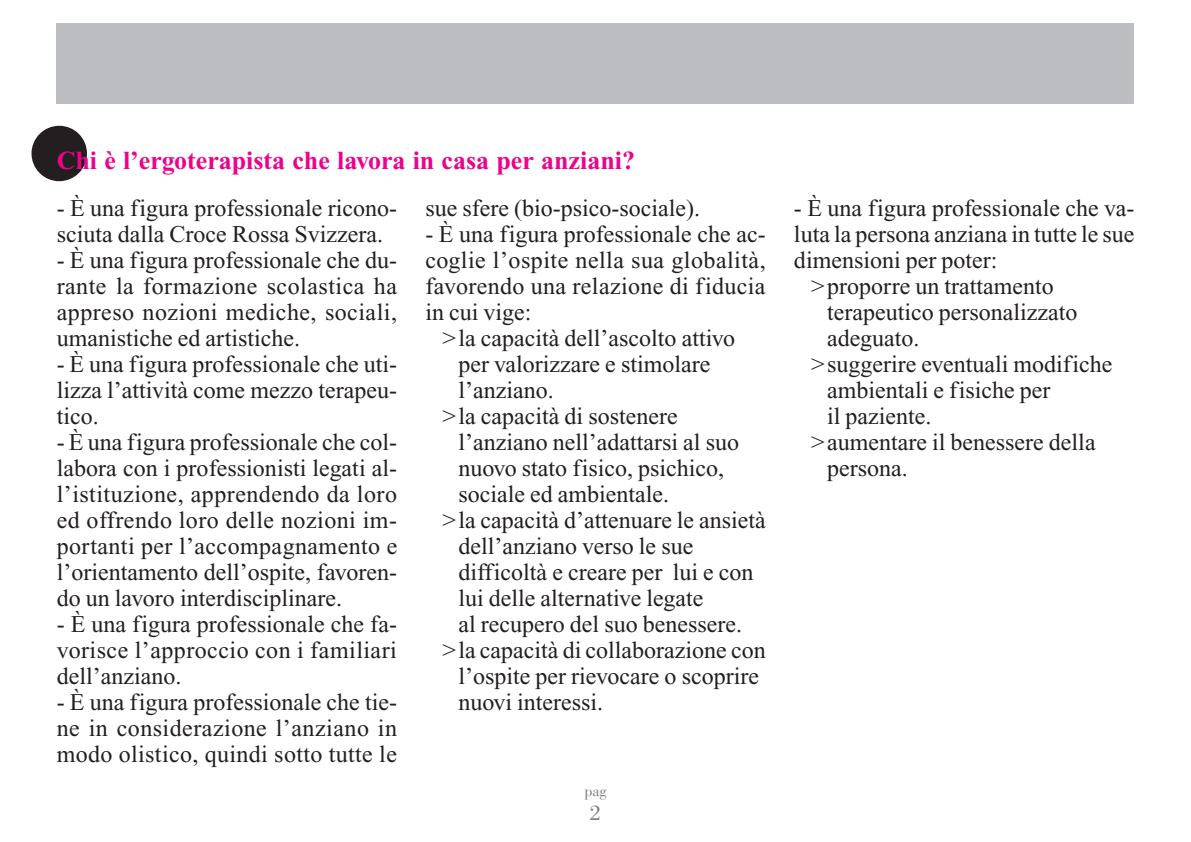
<style>
.page{position:relative;width:1191px;height:842px;background:#fff}
.page>*{position:absolute;margin:0;border:0;box-sizing:border-box;transform-origin:0 0}
.t1{font:700 26px "Times New Roman";color:#ed028c}
.t2{font:24px/26px "Times New Roman";color:#231f20;text-align:justify}
.t3{font:22px "Bodoni";color:#808285}
.t4{font:16px "Bodoni";color:#808285}
</style>
<div class="page">
<div style="left:57px;top:24px;width:1077px;height:80px;background:#bcbdc0"></div>
<div style="left:32px;top:126px;width:55px;height:55px;background:#231f20;border-radius:50%"></div>
<p class="t1" style="left:57px;top:152px;width:580px">Chi è l’ergoterapista che lavora in casa per anziani?</p>
<p class="t2" style="left:57px;top:197px;width:342px">- È una figura professionale ricono&shy;sciuta dalla Croce Rossa Svizzera.</p>
<p class="t2" style="left:57px;top:249px;width:342px">- È una figura professionale che du&shy;rante la formazione scolastica ha appreso nozioni mediche, sociali, umanistiche ed artistiche.</p>
<p class="t2" style="left:57px;top:353px;width:342px">- È una figura professionale che uti&shy;lizza l’attività come mezzo terapeu&shy;tico.</p>
<p class="t2" style="left:57px;top:431px;width:342px">- È una figura professionale che col&shy;labora con i professionisti legati al&shy;l’istituzione, apprendendo da loro ed offrendo loro delle nozioni im&shy;portanti per l’accompagnamento e l’orientamento dell’ospite, favoren&shy;do un lavoro interdisciplinare.</p>
<p class="t2" style="left:57px;top:613px;width:342px">- È una figura professionale che fa&shy;vorisce l’approccio con i familiari dell’anziano.</p>
<p class="t2" style="left:57px;top:691px;width:342px">- È una figura professionale che tie&shy;ne in considerazione l’anziano in modo olistico, quindi sotto tutte le</p>
<p class="t2" style="left:425px;top:197px;width:276px">sue sfere (bio-psico-sociale).</p>
<p class="t2" style="left:425px;top:223px;width:342px">- È una figura professionale che ac&shy;coglie l’ospite nella sua globalità, favorendo una relazione di fiducia in cui vige:</p>
<p class="t2" style="left:442px;top:327px;width:294px">&gt;la capacità dell’ascolto attivo</p>
<p class="t2" style="left:458px;top:353px;width:253px">per valorizzare e stimolare</p>
<p class="t2" style="left:458px;top:379px;width:97px">l’anziano.</p>
<p class="t2" style="left:442px;top:405px;width:237px">&gt;la capacità di sostenere</p>
<p class="t2" style="left:458px;top:431px;width:282px">l’anziano nell’adattarsi al suo</p>
<p class="t2" style="left:458px;top:457px;width:267px">nuovo stato fisico, psichico,</p>
<p class="t2" style="left:458px;top:483px;width:212px">sociale ed ambientale.</p>
<p class="t2" style="left:442px;top:509px;width:325px">&gt;la capacità d’attenuare le ansietà</p>
<p class="t2" style="left:458px;top:535px;width:236px">dell’anziano verso le sue</p>
<p class="t2" style="left:458px;top:561px;width:297px">difficoltà e creare per lui e con</p>
<p class="t2" style="left:458px;top:587px;width:246px">lui delle alternative legate</p>
<p class="t2" style="left:458px;top:613px;width:285px">al recupero del suo benessere.</p>
<p class="t2" style="left:442px;top:639px;width:325px">&gt;la capacità di collaborazione con</p>
<p class="t2" style="left:458px;top:665px;width:302px">l’ospite per rievocare o scoprire</p>
<p class="t2" style="left:458px;top:691px;width:146px">nuovi interessi.</p>
<p class="t4" style="left:584px;top:785px;width:24px">pag</p>
<p class="t3" style="left:590px;top:805px;width:12px">2</p>
<p class="t2" style="left:794px;top:197px;width:342px">- È una figura professionale che va-</p>
<p class="t2" style="left:794px;top:223px;width:342px">luta la persona anziana in tutte le sue</p>
<p class="t2" style="left:794px;top:249px;width:205px">dimensioni per poter:</p>
<p class="t2" style="left:811px;top:275px;width:244px">&gt;proporre un trattamento</p>
<p class="t2" style="left:827px;top:301px;width:252px">terapeutico personalizzato</p>
<p class="t2" style="left:827px;top:327px;width:94px">adeguato.</p>
<p class="t2" style="left:811px;top:353px;width:303px">&gt;suggerire eventuali modifiche</p>
<p class="t2" style="left:827px;top:379px;width:225px">ambientali e fisiche per</p>
<p class="t2" style="left:827px;top:405px;width:106px">il paziente.</p>
<p class="t2" style="left:811px;top:431px;width:286px">&gt;aumentare il benessere della</p>
<p class="t2" style="left:827px;top:457px;width:82px">persona.</p>
</div>
